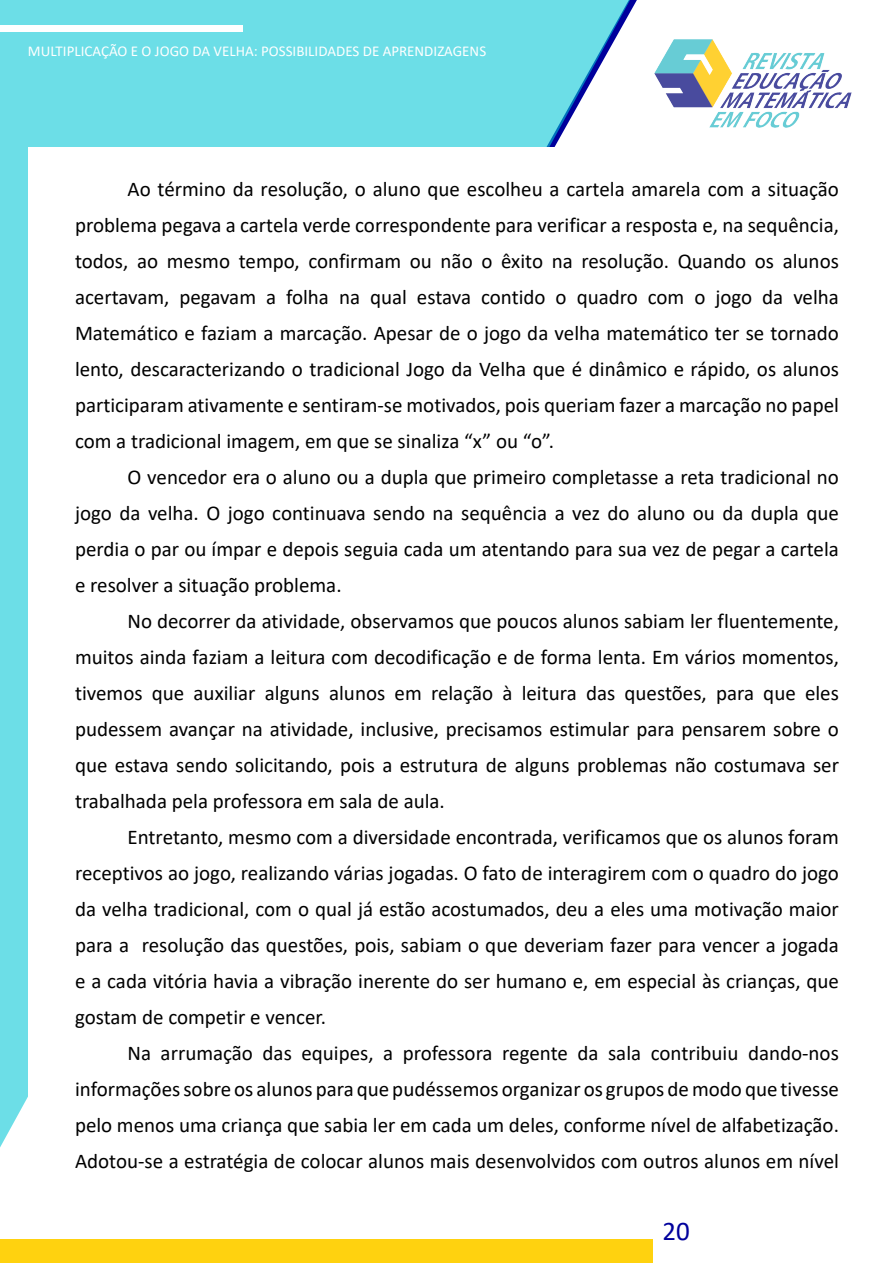
<style>
.page{position:relative;width:893px;height:1263px;background:#fff}
.page>*{position:absolute;margin:0;border:0;box-sizing:border-box;transform-origin:0 0}
.t1{font:27px "Calibri";color:#00009c}
.PARÁGRAFO_MATEMÁTICA{font:21px/36px "Calibri";color:#000;text-align:justify}
.t2{font:15px "Calibri";color:#fff}
</style>
<div class="page">
<img style="left:654px;top:39px;width:197px;height:88px">
<div style="left:0;top:0;width:630px;height:1147px;background:#6cdee7"></div>
<div style="left:0;top:25px;width:242px;height:6px;background:#fff"></div>
<div style="left:0;top:1239px;width:653px;height:24px;background:#ffd20f"></div>
<div style="left:28px;top:148px;width:835px;height:1074px;background:#fff"></div>
<p class="t2" style="left:28px;top:41px;width:460px">MULTIPLICAÇÃO E O JOGO DA VELHA: POSSIBILIDADES DE APRENDIZAGENS</p>
<p class="PARÁGRAFO_MATEMÁTICA" style="left:75px;top:170px;width:765px;text-indent:52px">Ao término da resolução, o aluno que escolheu a cartela amarela com a situação problema pegava a cartela verde correspondente para verificar a resposta e, na sequência, todos, ao mesmo tempo, confirmam ou não o êxito na resolução. Quando os alunos acertavam, pegavam a folha na qual estava contido o quadro com o jogo da velha Matemático e faziam a marcação. Apesar de o jogo da velha matemático ter se tornado lento, descaracterizando o tradicional Jogo da Velha que é dinâmico e rápido, os alunos participaram ativamente e sentiram-se motivados, pois queriam fazer a marcação no papel com a tradicional imagem, em que se sinaliza “x” ou “o”.</p>
<p class="PARÁGRAFO_MATEMÁTICA" style="left:75px;top:458px;width:765px;text-indent:52px">O vencedor era o aluno ou a dupla que primeiro completasse a reta tradicional no jogo da velha. O jogo continuava sendo na sequência a vez do aluno ou da dupla que perdia o par ou ímpar e depois seguia cada um atentando para sua vez de pegar a cartela e resolver a situação problema.</p>
<p class="PARÁGRAFO_MATEMÁTICA" style="left:75px;top:602px;width:765px;text-indent:52px">No decorrer da atividade, observamos que poucos alunos sabiam ler fluentemente, muitos ainda faziam a leitura com decodificação e de forma lenta. Em vários momentos, tivemos que auxiliar alguns alunos em relação à leitura das questões, para que eles pudessem avançar na atividade, inclusive, precisamos estimular para pensarem sobre o que estava sendo solicitando, pois a estrutura de alguns problemas não costumava ser trabalhada pela professora em sala de aula.</p>
<p class="PARÁGRAFO_MATEMÁTICA" style="left:75px;top:818px;width:765px;text-indent:52px">Entretanto, mesmo com a diversidade encontrada, verificamos que os alunos foram receptivos ao jogo, realizando várias jogadas. O fato de interagirem com o quadro do jogo da velha tradicional, com o qual já estão acostumados, deu a eles uma motivação maior para a resolução das questões, pois, sabiam o que deveriam fazer para vencer a jogada e a cada vitória havia a vibração inerente do ser humano e, em especial às crianças, que gostam de competir e vencer.</p>
<p class="PARÁGRAFO_MATEMÁTICA" style="left:75px;top:1034px;width:765px;text-indent:52px">Na arrumação das equipes, a professora regente da sala contribuiu dando-nos informações sobre os alunos para que pudéssemos organizar os grupos de modo que tivesse pelo menos uma criança que sabia ler em cada um deles, conforme nível de alfabetização.<br>Adotou-se a estratégia de colocar alunos mais desenvolvidos com outros alunos em nível</p>
<p class="t1" style="left:662px;top:1212px;width:29px">20</p>
</div>
